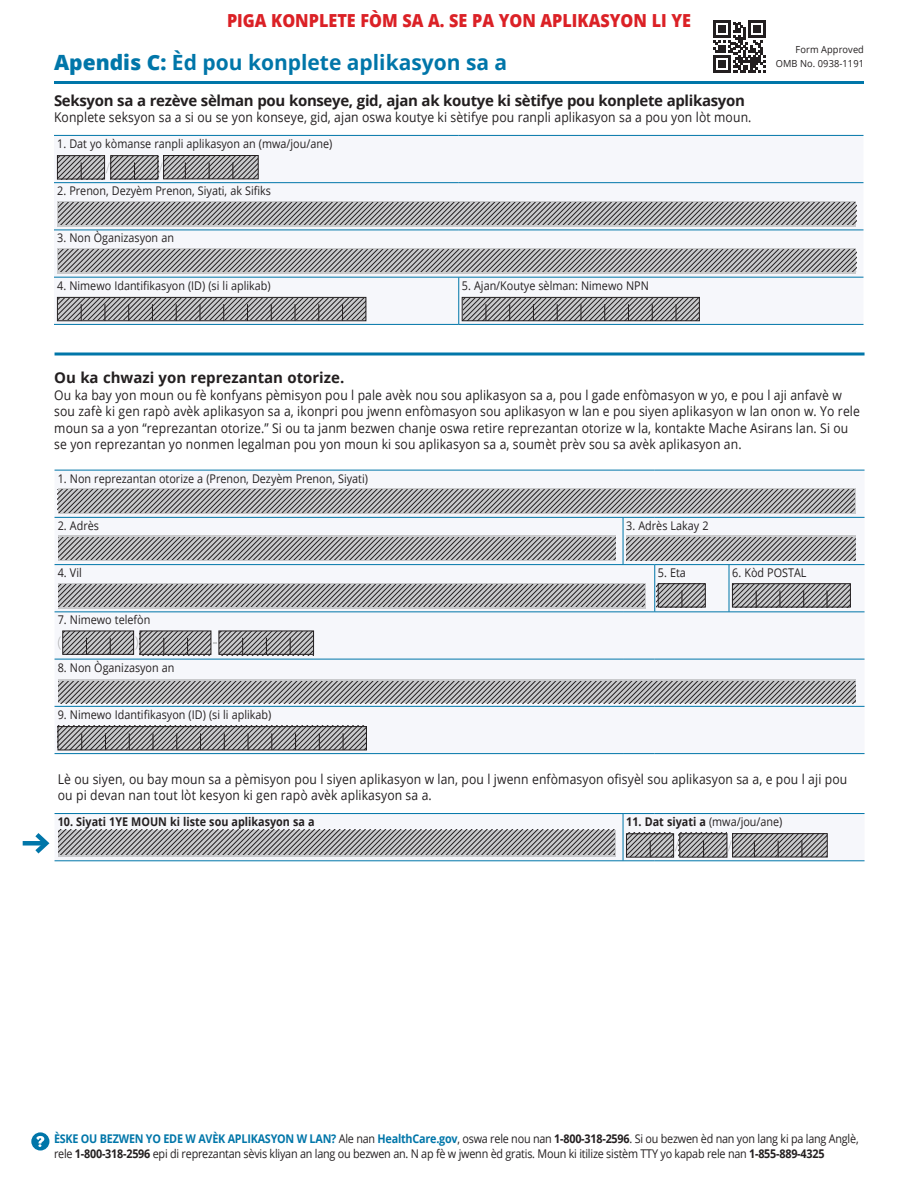
<style>
.page{position:relative;width:918px;height:1188px;background:#fff}
.page>*{position:absolute;margin:0;border:0;box-sizing:border-box;transform-origin:0 0}
.H2_appendix{font:700 21px "Open Sans";color:#0076a9}
.t1{font:800 18px "Open Sans";color:#db2126;scale:.9 1}
.t2{font:700 15px "Open Sans";letter-spacing:-.02em;color:#231f20}
.t3{font:700 15px "Open Sans";color:#231f20}
.text_no_indent_8{font:13.5px/16.5px "Open Sans";letter-spacing:.01em;color:#231f20;scale:.9 1}
.Form_text{font:12px "Open Sans";color:#231f20;scale:.9 1}
.Form_text-2{font:12px/15px "Open Sans";letter-spacing:-.02em;color:#231f20;scale:.9 1}
.t4{font:700 12px "Open Sans";color:#231f20;scale:.9 1}
.Title-text{font:9.75px "Open Sans";letter-spacing:.01em;color:#231f20;scale:.95 1}
.s1{font-weight:800}
.s2{font-weight:400}
.s3{font-weight:700;color:#0076a9}
.s4{font-weight:700}
</style>
<div class="page">
<svg style="left:31px;top:1132px;width:18px;height:19px"></svg>
<svg style="left:36px;top:1136px;width:8px;height:11px"></svg>
<svg style="left:55px;top:516px;width:810px;height:345px;fill:#f6f7fb"></svg>
<hr style="left:623px;top:518px;width:1px;height:46px;background:#0076a9">
<hr style="left:55px;top:564px;width:568px;height:1px;background:#0076a9">
<hr style="left:623px;top:564px;width:32px;height:1px;background:#0076a9">
<hr style="left:654px;top:565px;width:1px;height:47px;background:#0076a9">
<hr style="left:655px;top:564px;width:74px;height:1px;background:#0076a9">
<hr style="left:729px;top:565px;width:1px;height:47px;background:#0076a9">
<hr style="left:729px;top:564px;width:136px;height:1px;background:#0076a9">
<hr style="left:55px;top:612px;width:568px;height:1px;background:#0076a9">
<hr style="left:623px;top:612px;width:32px;height:1px;background:#0076a9">
<hr style="left:655px;top:612px;width:74px;height:1px;background:#0076a9">
<hr style="left:729px;top:612px;width:136px;height:1px;background:#0076a9">
<hr style="left:55px;top:659px;width:568px;height:1px;background:#0076a9">
<hr style="left:623px;top:659px;width:32px;height:1px;background:#0076a9">
<hr style="left:655px;top:659px;width:74px;height:1px;background:#0076a9">
<hr style="left:729px;top:659px;width:136px;height:1px;background:#0076a9">
<hr style="left:55px;top:706px;width:568px;height:1px;background:#0076a9">
<hr style="left:623px;top:706px;width:32px;height:1px;background:#0076a9">
<hr style="left:655px;top:706px;width:74px;height:1px;background:#0076a9">
<hr style="left:729px;top:706px;width:136px;height:1px;background:#0076a9">
<hr style="left:55px;top:813px;width:568px;height:1px;background:#0076a9">
<hr style="left:623px;top:813px;width:32px;height:1px;background:#0076a9">
<hr style="left:623px;top:814px;width:1px;height:47px;background:#0076a9">
<hr style="left:655px;top:813px;width:74px;height:1px;background:#0076a9">
<hr style="left:729px;top:813px;width:136px;height:1px;background:#0076a9">
<hr style="left:55px;top:861px;width:568px;height:1px;background:#0076a9">
<hr style="left:623px;top:861px;width:32px;height:1px;background:#0076a9">
<hr style="left:655px;top:861px;width:74px;height:1px;background:#0076a9">
<hr style="left:729px;top:861px;width:136px;height:1px;background:#0076a9">
<hr style="left:55px;top:753px;width:568px;height:1px;background:#0076a9">
<hr style="left:623px;top:753px;width:32px;height:1px;background:#0076a9">
<hr style="left:655px;top:753px;width:74px;height:1px;background:#0076a9">
<hr style="left:729px;top:753px;width:136px;height:1px;background:#0076a9">
<hr style="left:55px;top:470px;width:568px;height:1px;background:#0076a9">
<hr style="left:623px;top:470px;width:32px;height:1px;background:#0076a9">
<hr style="left:655px;top:470px;width:74px;height:1px;background:#0076a9">
<hr style="left:729px;top:470px;width:136px;height:1px;background:#0076a9">
<hr style="left:55px;top:517px;width:568px;height:1px;background:#0076a9">
<hr style="left:623px;top:517px;width:32px;height:1px;background:#0076a9">
<hr style="left:655px;top:517px;width:74px;height:1px;background:#0076a9">
<hr style="left:729px;top:517px;width:136px;height:1px;background:#0076a9">
<svg style="left:58px;top:488px;width:798px;height:26px;background:#b9babc"></svg>
<div style="left:58px;top:536px;width:558px;height:25px;background:#c9cacc"></div>
<svg style="left:626px;top:536px;width:230px;height:25px"></svg>
<div style="left:58px;top:583px;width:587px;height:26px;background:#c9cacc"></div>
<div style="left:658px;top:584px;width:48px;height:23px;border:1px solid #231f20"></div>
<div style="left:58px;top:680px;width:798px;height:23px;background:#c9cacc"></div>
<svg style="left:58px;top:830px;width:558px;height:27px;background:#b8b9bb"></svg>
<div style="left:626px;top:834px;width:48px;height:23px;border:1px solid #231f20"></div>
<hr style="left:54px;top:81px;width:810px;height:3px;background:#0076a9">
<div style="left:23px;top:841px;width:23px;height:5px;background:#0076a9"></div>
<svg style="left:31px;top:833px;width:19px;height:21px"></svg>
<svg style="left:54px;top:155px;width:809px;height:169px;fill:#f6f7fb"></svg>
<hr style="left:54px;top:230px;width:405px;height:1px;background:#0076a9">
<hr style="left:459px;top:230px;width:404px;height:1px;background:#0076a9">
<hr style="left:54px;top:277px;width:405px;height:1px;background:#0076a9">
<hr style="left:458px;top:277px;width:1px;height:47px;background:#0076a9">
<hr style="left:459px;top:277px;width:404px;height:1px;background:#0076a9">
<hr style="left:54px;top:324px;width:405px;height:1px;background:#0076a9">
<hr style="left:459px;top:324px;width:404px;height:1px;background:#0076a9">
<hr style="left:54px;top:135px;width:405px;height:1px;background:#0076a9">
<hr style="left:459px;top:135px;width:404px;height:1px;background:#0076a9">
<hr style="left:54px;top:182px;width:405px;height:1px;background:#0076a9">
<hr style="left:459px;top:182px;width:404px;height:1px;background:#0076a9">
<div style="left:57px;top:155px;width:48px;height:24px;border:1px solid #231f20"></div>
<div style="left:111px;top:155px;width:47px;height:24px;border:1px solid #231f20"></div>
<div style="left:163px;top:155px;width:95px;height:24px;border:1px solid #231f20"></div>
<div style="left:57px;top:201px;width:799px;height:25px;background:#c9cacc"></div>
<div style="left:57px;top:248px;width:799px;height:26px;background:#c9cacc"></div>
<div style="left:57px;top:297px;width:309px;height:24px;border:1px solid #231f20"></div>
<div style="left:462px;top:297px;width:238px;height:24px;border:1px solid #231f20"></div>
<svg style="left:55px;top:352px;width:810px;height:4px;background:#3f98be"></svg>
<svg style="left:713px;top:20px;width:53px;height:53px"></svg>
<svg style="left:58px;top:156px;width:200px;height:24px;background:#969597"></svg>
<svg style="left:59px;top:202px;width:797px;height:23px;background:#9a9a9b"></svg>
<svg style="left:58px;top:249px;width:798px;height:23px"></svg>
<svg style="left:59px;top:298px;width:306px;height:23px;background:#939394"></svg>
<svg style="left:464px;top:299px;width:234px;height:22px;background:#939294"></svg>
<svg style="left:57px;top:489px;width:798px;height:23px;background:#9a9a9b"></svg>
<svg style="left:627px;top:537px;width:229px;height:23px;background:#9a9a9b"></svg>
<svg style="left:58px;top:537px;width:557px;height:23px"></svg>
<svg style="left:58px;top:584px;width:586px;height:23px"></svg>
<svg style="left:733px;top:584px;width:118px;height:24px;background:#919092"></svg>
<svg style="left:657px;top:584px;width:48px;height:23px"></svg>
<svg style="left:58px;top:726px;width:308px;height:24px;background:#8f8e90"></svg>
<svg style="left:58px;top:631px;width:256px;height:24px;background:#949395"></svg>
<svg style="left:58px;top:681px;width:798px;height:23px"></svg>
<svg style="left:59px;top:830px;width:555px;height:24px;background:#9a9a9b"></svg>
<svg style="left:628px;top:833px;width:198px;height:24px;background:#939294"></svg>
<h2 class="t1" style="left:227px;top:6px;width:517px">PIGA KONPLETE FÒM SA A. SE PA YON APLIKASYON LI YE</h2>
<h2 class="H2_appendix" style="left:54px;top:48px;width:455px"><span class="s1">Apendis C:</span> Èd pou konplete aplikasyon sa a</h2>
<h3 class="t2" style="left:54px;top:90px;width:692px">Seksyon sa a rezève sèlman pou konseye, gid, ajan ak koutye ki sètifye pou konplete aplikasyon</h3>
<p class="text_no_indent_8" style="left:54px;top:109px;width:776px">Konplete seksyon sa a si ou se yon konseye, gid, ajan oswa koutye ki sètifye pou ranpli aplikasyon sa a pou yon lòt moun.</p>
<p class="Form_text" style="left:57px;top:135px;width:307px">1. Dat yo kòmanse ranpli aplikasyon an (mwa/jou/ane)</p>
<p class="Form_text" style="left:57px;top:183px;width:239px">2. Prenon, Dezyèm Prenon, Siyati, ak Sifiks</p>
<p class="Form_text" style="left:57px;top:230px;width:131px">3. Non Òganizasyon an</p>
<p class="Form_text" style="left:57px;top:277px;width:239px">4. Nimewo Idantifikasyon (ID) (si li aplikab)</p>
<p class="Form_text" style="left:462px;top:277px;width:209px">5. Ajan/Koutye sèlman: Nimewo NPN</p>
<p class="Title-text" style="left:796px;top:43px;width:73px">Form Approved</p>
<p class="Title-text" style="left:776px;top:56px;width:94px">OMB No. 0938-1191</p>
<h3 class="t3" style="left:54px;top:367px;width:292px">Ou ka chwazi yon reprezantan otorize.</h3>
<p class="text_no_indent_8" style="left:54px;top:386px;width:897px">Ou ka bay yon moun ou fè konfyans pèmisyon pou l pale avèk nou sou aplikasyon sa a, pou l gade enfòmasyon w yo, e pou l aji anfavè w sou zafè ki gen rapò avèk aplikasyon sa a, ikonpri pou jwenn enfòmasyon sou aplikasyon w lan e pou siyen aplikasyon w lan onon w. Yo rele moun sa a yon “reprezantan otorize.” Si ou ta janm bezwen chanje oswa retire reprezantan otorize w la, kontakte Mache Asirans lan. Si ou se yon reprezantan yo nonmen legalman pou yon moun ki sou aplikasyon sa a, soumèt prèv sou sa avèk aplikasyon an.</p>
<p class="Form_text" style="left:58px;top:470px;width:346px">1. Non reprezantan otorize a (Prenon, Dezyèm Prenon, Siyati)</p>
<p class="Form_text" style="left:58px;top:517px;width:47px">2. Adrès</p>
<p class="Form_text" style="left:626px;top:517px;width:93px">3. Adrès Lakay 2</p>
<p class="Form_text" style="left:58px;top:564px;width:28px">4. Vil</p>
<p class="Form_text" style="left:658px;top:564px;width:33px">5. Eta</p>
<p class="Form_text" style="left:732px;top:564px;width:84px">6. Kòd POSTAL</p>
<p class="Form_text" style="left:58px;top:612px;width:104px">7. Nimewo telefòn</p>
<p class="Form_text" style="left:58px;top:659px;width:131px">8. Non Òganizasyon an</p>
<p class="Form_text" style="left:58px;top:706px;width:239px">9. Nimewo Idantifikasyon (ID) (si li aplikab)</p>
<p class="text_no_indent_8" style="left:58px;top:770px;width:879px">Lè ou siyen, ou bay moun sa a pèmisyon pou l siyen aplikasyon w lan, pou l jwenn enfòmasyon ofisyèl sou aplikasyon sa a, e pou l aji pou ou pi devan nan tout lòt kesyon ki gen rapò avèk aplikasyon sa a.</p>
<p class="t4" style="left:58px;top:813px;width:287px">10. Siyati 1YE MOUN ki liste sou aplikasyon sa a</p>
<p class="t4" style="left:626px;top:813px;width:175px">11. Dat siyati a <span class="s2">(mwa/jou/ane)</span></p>
<p class="Form_text-2" style="left:54px;top:1131px;width:896px"><span class="s3">ÈSKE OU BEZWEN YO EDE W AVÈK APLIKASYON W LAN?</span> Ale nan <span class="s3">HealthCare.gov</span>, oswa rele nou nan <span class="s4">1-800-318-2596</span>. Si ou bezwen èd nan yon lang ki pa lang Anglè, rele <span class="s4">1-800-318-2596</span> epi di reprezantan sèvis kliyan an lang ou bezwen an. N ap fè w jwenn èd gratis. Moun ki itilize sistèm TTY yo kapab rele nan <span class="s4">1-855-889-4325</span></p>
</div>
